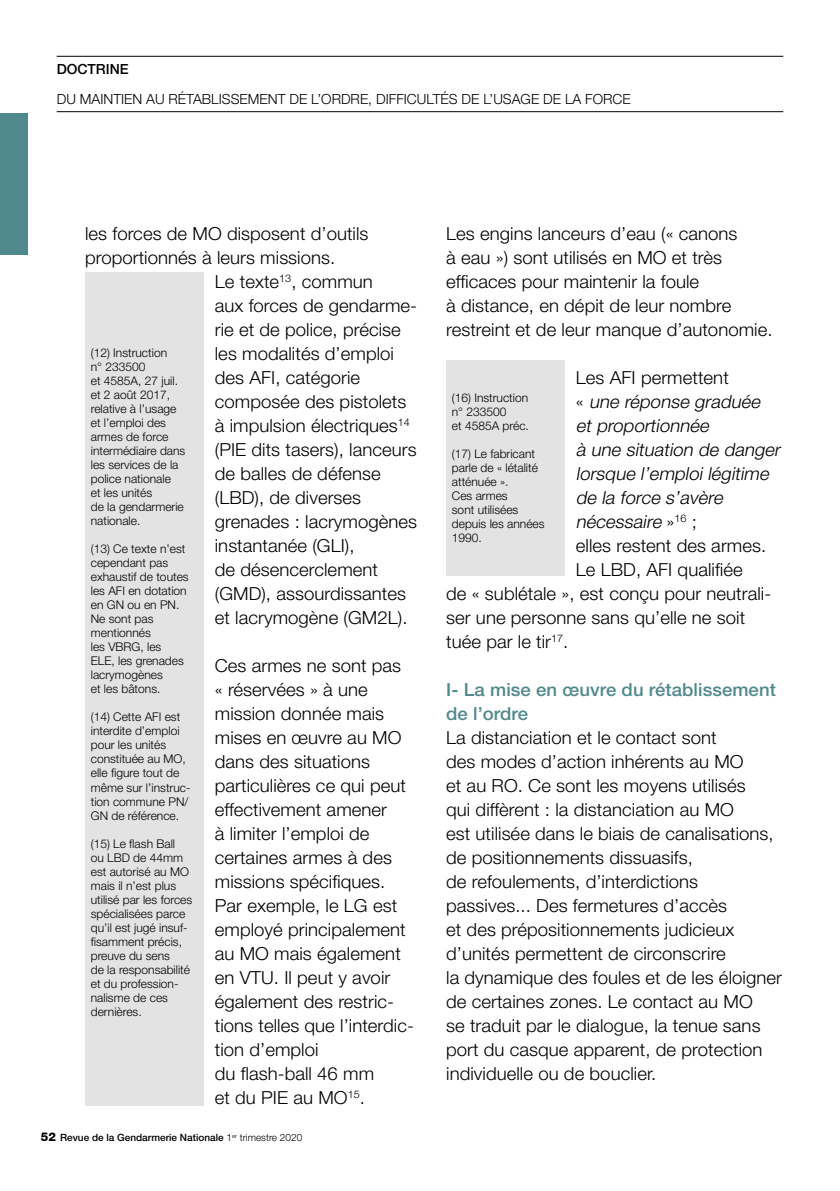
<style>
.page{position:relative;width:840px;height:1191px;background:#fff}
.page>*{position:absolute;margin:0;border:0;box-sizing:border-box;transform-origin:0 0}
.t1{font:300 18px/24px "Helvetica Neue LT Std";letter-spacing:.005em;color:#000}
.t2{font:italic 300 18px "Helvetica Neue LT Std";color:#000}
.t3{font:500 18px/24px "Helvetica Neue LT Std";letter-spacing:.005em;color:#50898d}
.t4{font:300 14px "Helvetica Neue LT Std";color:#000}
.t5{font:500 14px "Helvetica Neue LT Std";color:#000}
.t6{font:300 12px/14px "Helvetica Neue LT Std";color:#000}
.t7{font:800 12px "Helvetica Neue LT Std";color:#000}
.t8{font:500 10px "Helvetica Neue LT Std";color:#000}
.s1{font-weight:300}
.s2{font-style:normal}
</style>
<div class="page">
<div style="left:0;top:113px;width:28px;height:142px;background:#50898d"></div>
<hr style="left:57px;top:56px;width:725px;height:1px;background:#000">
<hr style="left:57px;top:111px;width:725px;height:1px;background:#000">
<div style="left:85px;top:272px;width:118px;height:834px;background:#e3e3e3"></div>
<div style="left:446px;top:360px;width:118px;height:215px;background:#e3e3e3"></div>
<p class="t5" style="left:57px;top:60px;width:73px">DOCTRINE</p>
<p class="t4" style="left:57px;top:90px;width:575px">DU MAINTIEN AU RÉTABLISSEMENT DE L’ORDRE, DIFFICULTÉS DE L’USAGE DE LA FORCE</p>
<p class="t1" style="left:85px;top:221px;width:285px">les forces de MO disposent d’outils proportionnés à leurs missions.</p>
<p class="t6" style="left:91px;top:346px;width:96px">(12) Instruction<br>n° 233500<br>et 4585A, 27 juil. et 2 août 2017, relative à l’usage et l’emploi des armes de force intermédiaire dans les services de la police nationale<br>et les unités<br>de la gendarmerie nationale.</p>
<p class="t6" style="left:91px;top:542px;width:99px">(13) Ce texte n’est cependant pas exhaustif de toutes les AFI en dotation en GN ou en PN.<br>Ne sont pas mentionnés<br>les VBRG, les<br>ELE, les grenades lacrymogènes<br>et les bâtons.</p>
<p class="t6" style="left:91px;top:710px;width:101px">(14) Cette AFI est interdite d’emploi pour les unités constituée au MO, elle figure tout de même sur l’instruc&shy;tion commune PN/<br>GN de référence.</p>
<p class="t6" style="left:91px;top:836px;width:103px">(15) Le flash Ball<br>ou LBD de 44mm est autorisé au MO mais il n’est plus utilisé par les forces spécialisées parce qu’il est jugé insuf&shy;fisamment précis, preuve du sens<br>de la responsabilité et du profession&shy;nalisme de ces dernières.</p>
<p class="t1" style="left:215px;top:269px;width:204px">Le texte<sup>13</sup>, commun<br>aux forces de gendarme&shy;rie et de police, précise les modalités d’emploi des AFI, catégorie composée des pistolets à impulsion électriques<sup>14 </sup>(PIE dits tasers), lanceurs de balles de défense (LBD), de diverses grenades : lacrymogènes instantanée (GLI),<br>de désencerclement (GMD), assourdissantes et lacrymogène (GM2L).</p>
<p class="t1" style="left:215px;top:653px;width:200px">Ces armes ne sont pas<br>« réservées » à une mission donnée mais mises en œuvre au MO dans des situations particulières ce qui peut effectivement amener<br>à limiter l’emploi de certaines armes à des missions spécifiques.<br>Par exemple, le LG est employé principalement au MO mais également en VTU. Il peut y avoir également des restric&shy;tions telles que l’interdic&shy;tion d’emploi<br>du flash-ball 46 mm<br>et du PIE au MO<sup>15</sup>.</p>
<p class="t7" style="left:41px;top:1130px;width:17px">52</p>
<p class="t8" style="left:60px;top:1131px;width:243px">Revue de la Gendarmerie Nationale <span class="s1">1</span><sup>er</sup> <span class="s1">trimestre 2020</span></p>
<p class="t1" style="left:446px;top:221px;width:328px">Les engins lanceurs d’eau (« canons<br>à eau ») sont utilisés en MO et très efficaces pour maintenir la foule<br>à distance, en dépit de leur nombre restreint et de leur manque d’autonomie.</p>
<p class="t1" style="left:575px;top:365px;width:154px">Les AFI permettent</p>
<p class="t2" style="left:575px;top:391px;width:189px"><span class="s2">«</span> une réponse graduée</p>
<p class="t2" style="left:575px;top:415px;width:138px">et proportionnée</p>
<p class="t2" style="left:575px;top:439px;width:209px">à une situation de danger</p>
<p class="t2" style="left:575px;top:463px;width:198px">lorsque l’emploi légitime</p>
<p class="t2" style="left:575px;top:487px;width:152px">de la force s’avère</p>
<p class="t2" style="left:575px;top:511px;width:123px">nécessaire <span class="s2">»</span> <sup>1</sup> <sup>6</sup> <span class="s2">;</span></p>
<p class="t1" style="left:575px;top:533px;width:192px">elles restent des armes.</p>
<p class="t1" style="left:575px;top:557px;width:168px">Le LBD, AFI qualifiée</p>
<p class="t1" style="left:446px;top:581px;width:326px">de « sublétale », est conçu pour neutrali-</p>
<p class="t1" style="left:446px;top:605px;width:300px">ser une personne sans qu’elle ne soit</p>
<p class="t1" style="left:446px;top:629px;width:124px">tuée par le tir<sup>17</sup>.</p>
<p class="t3" style="left:446px;top:677px;width:331px">I- La mise en œuvre du rétablissement de l’ordre</p>
<p class="t1" style="left:446px;top:725px;width:337px">La distanciation et le contact sont<br>des modes d’action inhérents au MO<br>et au RO. Ce sont les moyens utilisés<br>qui diffèrent : la distanciation au MO<br>est utilisée dans le biais de canalisations, de positionnements dissuasifs,<br>de refoulements, d’interdictions passives... Des fermetures d’accès<br>et des prépositionnements judicieux d’unités permettent de circonscrire<br>la dynamique des foules et de les éloigner de certaines zones. Le contact au MO<br>se traduit par le dialogue, la tenue sans port du casque apparent, de protection individuelle ou de bouclier.</p>
<p class="t6" style="left:451px;top:390px;width:78px">(16) Instruction n° 233500<br>et 4585A préc.</p>
<p class="t6" style="left:451px;top:446px;width:94px">(17) Le fabricant parle de « létalité atténuée ».<br>Ces armes<br>sont utilisées depuis les années<br>1990.</p>
</div>
